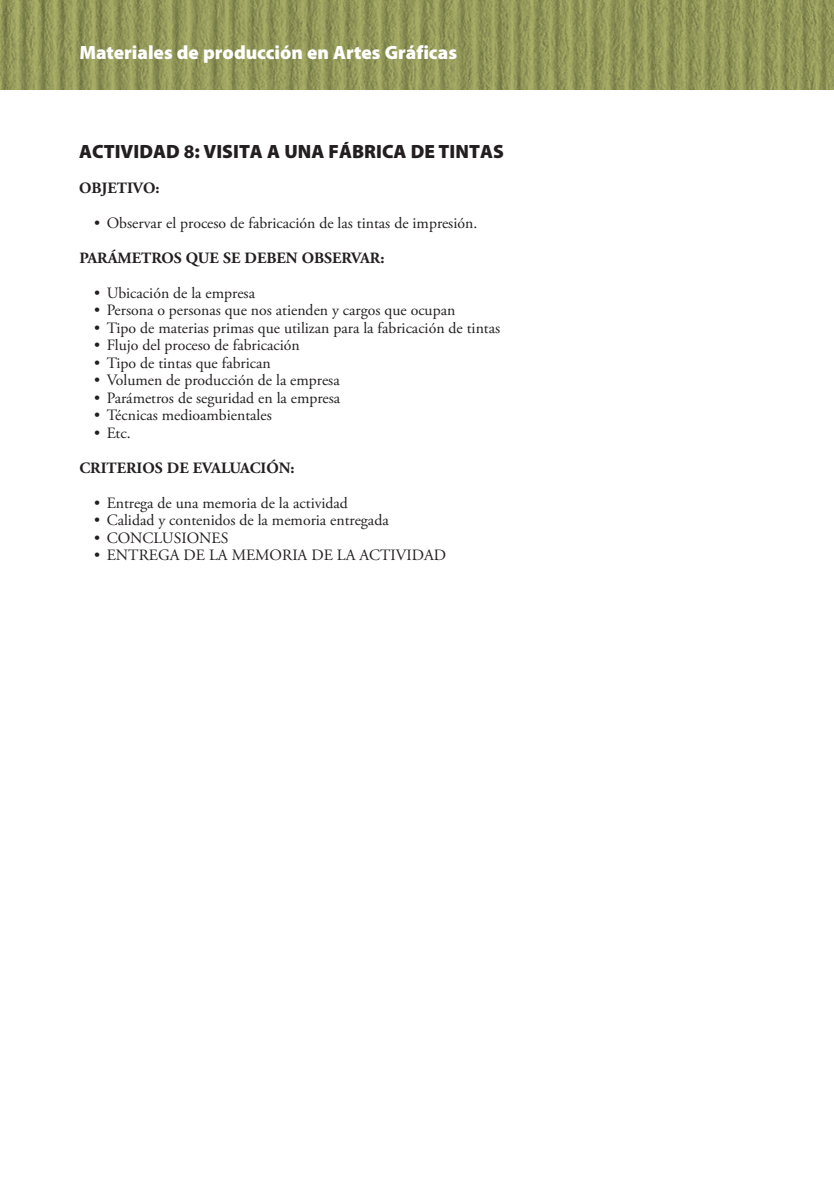
<style>
.page{position:relative;width:834px;height:1181px;background:#fff}
.page>*{position:absolute;margin:0;border:0;box-sizing:border-box;transform-origin:0 0}
.t1{font:900 19.25px "Myriad Pro";color:#fff}
.t2{font:900 19.25px "Myriad Pro";color:#231f20}
.t3{font:15.75px "Adobe Garamond Pro";color:#231f20}
.t4{font:700 15.75px "Adobe Garamond Pro";color:#231f20}
.s1{font-weight:700}
</style>
<div class="page">
<img style="left:0;top:0;width:833px;height:89px">
<p class="t1" style="left:79px;top:45px;width:379px">Materiales de producción en Artes Gráficas</p>
<p class="t2" style="left:79px;top:145px;width:426px">ACTIVIDAD <span class="s1">8</span>: VISITA A UNA FÁBRICA DE TINTAS</p>
<p class="t4" style="left:79px;top:181px;width:82px">OBJETIVO:</p>
<p class="t3" style="left:94px;top:216px;width:384px">• Observar el proceso de fabricación de las tintas de impresión.</p>
<p class="t4" style="left:79px;top:251px;width:306px">PARÁMETROS QUE SE DEBEN OBSERVAR:</p>
<p class="t3" style="left:94px;top:286px;width:162px">• Ubicación de la empresa</p>
<p class="t3" style="left:94px;top:304px;width:362px">• Persona o personas que nos atienden y cargos que ocupan</p>
<p class="t3" style="left:94px;top:321px;width:407px">• Tipo de materias primas que utilizan para la fabricación de tintas</p>
<p class="t3" style="left:94px;top:339px;width:207px">• Flujo del proceso de fabricación</p>
<p class="t3" style="left:94px;top:356px;width:178px">• Tipo de tintas que fabrican</p>
<p class="t3" style="left:94px;top:374px;width:247px">• Volumen de producción de la empresa</p>
<p class="t3" style="left:94px;top:391px;width:247px">• Parámetros de seguridad en la empresa</p>
<p class="t3" style="left:94px;top:409px;width:179px">• Técnicas medioambientales</p>
<p class="t3" style="left:94px;top:426px;width:38px">• Etc.</p>
<p class="t4" style="left:79px;top:461px;width:217px">CRITERIOS DE EVALUACIÓN:</p>
<p class="t3" style="left:94px;top:496px;width:255px">• Entrega de una memoria de la actividad</p>
<p class="t3" style="left:94px;top:514px;width:296px">• Calidad y contenidos de la memoria entregada</p>
<p class="t3" style="left:94px;top:531px;width:136px">• CONCLUSIONES</p>
<p class="t3" style="left:94px;top:549px;width:353px">• ENTREGA DE LA MEMORIA DE LA ACTIVIDAD</p>
</div>
